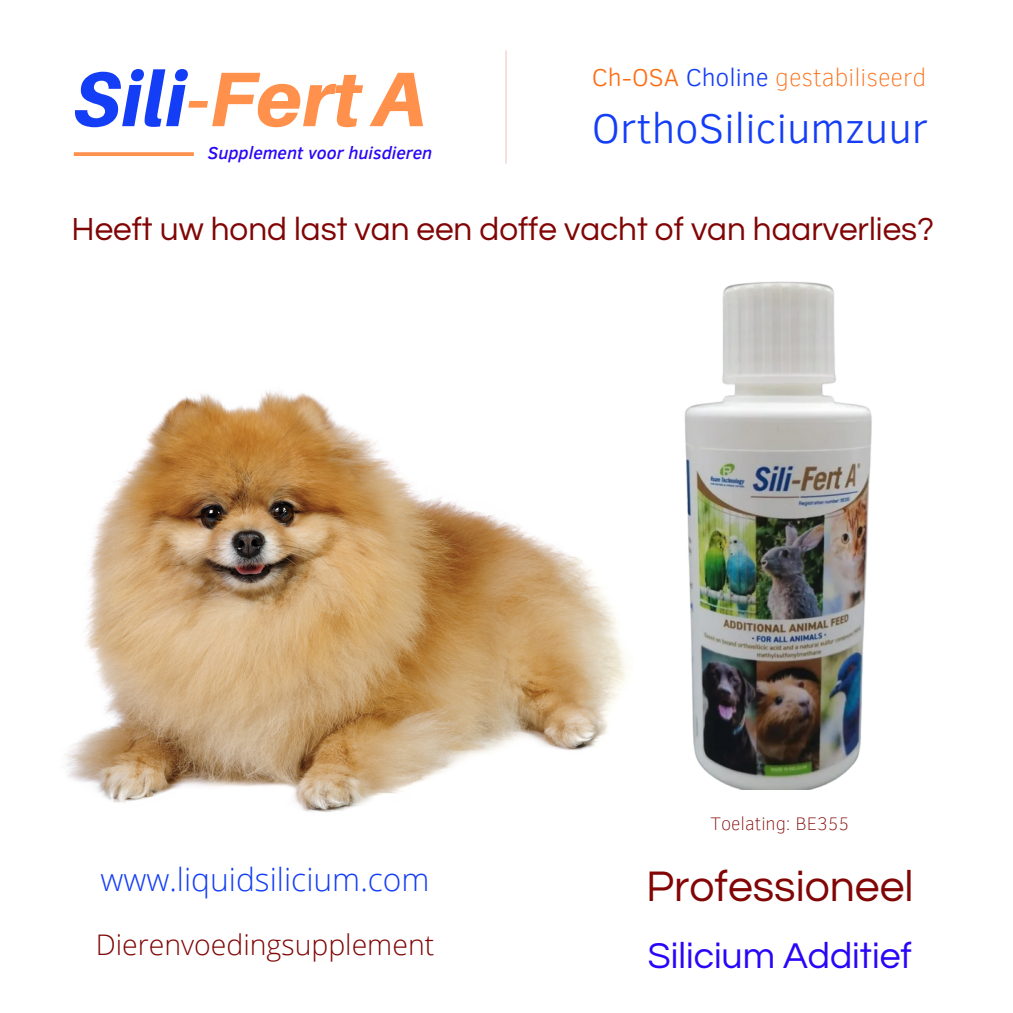
<style>
.page{position:relative;width:1013px;height:1013px;background:#fff}
.page>*{position:absolute;margin:0;border:0;box-sizing:border-box;transform-origin:0 0}
.t1{font:italic 800 77.25px "Aileron";color:#ff914d}
.t2{font:44.38px "Questrial";color:#810505}
.t3{font:300 42.5px "Clear Sans";color:#143df6}
.t4{font:37.25px "Questrial";color:#2806f8}
.t5{font:33.25px "Questrial";color:#810505}
.t6{font:300 31.75px "Open Sans";color:#143df6}
.t7{font:300 28.38px "Open Sans";color:#810505}
.t8{font:100 25px "Clear Sans";color:#fd6d12}
.t9{font:100 18.62px "Clear Sans";color:#810505}
.t10{font:italic 500 17.75px "Clear Sans";color:#2806f8}
.s1{color:#143df6}
.s2{font-weight:300}
.s3{font-weight:300;color:#143df6}
</style>
<div class="page">
<hr style="left:505px;top:51px;width:1px;height:112px;background:#edc2b8">
<img style="left:65px;top:391px;width:561px;height:421px">
<img style="left:684px;top:281px;width:188px;height:508px">
<svg style="left:74px;top:152px;width:120px;height:4px"></svg>
<h1 class="t1" style="left:74px;top:51px;width:353px"><span class="s1">Sili</span>-FertA</h1>
<p class="t10" style="left:208px;top:140px;width:226px">Supplement voor huisdieren</p>
<p class="t8" style="left:592px;top:59px;width:336px"><span class="s2">Ch-OSA</span> <span class="s3">Choline</span> gestabiliseerd</p>
<p class="t3" style="left:592px;top:97px;width:338px">OrthoSiliciumzuur</p>
<p class="t5" style="left:71px;top:213px;width:864px">Heeft uw hond last van een doffe vacht of van haarverlies?</p>
<p class="t6" style="left:100px;top:856px;width:331px">www.liquidsilicium.com</p>
<p class="t7" style="left:96px;top:924px;width:340px">Dierenvoedingsupplement</p>
<p class="t9" style="left:710px;top:810px;width:140px">Toelating: BE355</p>
<h2 class="t2" style="left:646px;top:865px;width:269px">Professioneel</h2>
<p class="t4" style="left:647px;top:937px;width:265px">Silicium Additief</p>
</div>
